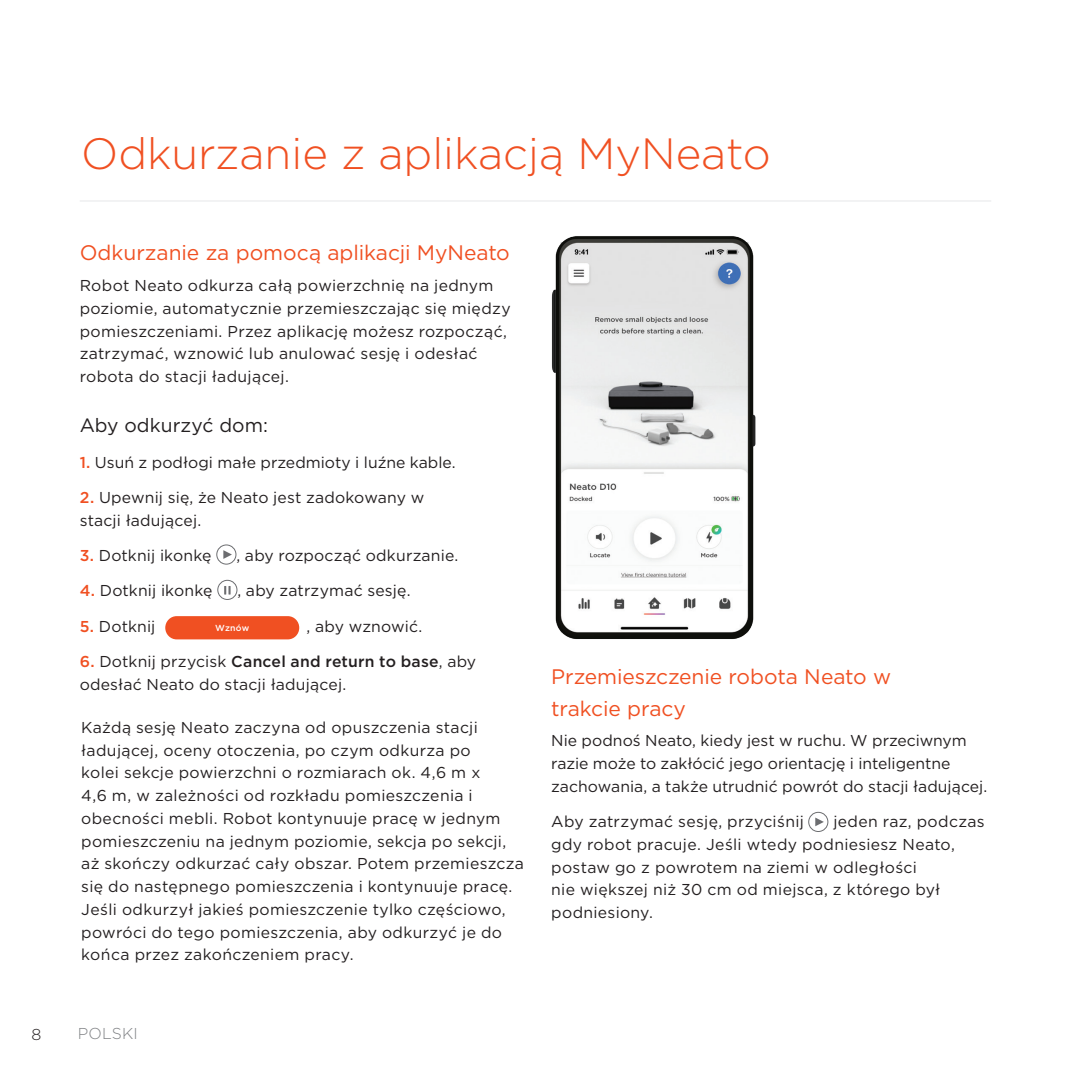
<style>
.page{position:relative;width:1071px;height:1071px;background:#fff}
.page>*{position:absolute;margin:0;border:0;box-sizing:border-box;transform-origin:0 0}
.t1{font:300 43.75px "Gotham";color:#f05022}
.t2{font:21px/31.5px "Gotham";letter-spacing:-.005em;color:#f05022}
.t3{font:19.25px "Gotham";letter-spacing:.005em;color:#231f20}
.t4{font:15.75px/22.8px "Gotham";letter-spacing:.015em;color:#231f20}
.t5{font:300 15.75px "Gotham";letter-spacing:.01em;color:#808285}
.t6{font:300 15.75px "Gotham";color:#231f20}
.t7{font:500 8.75px "Gotham";letter-spacing:.015em;color:#fff}
.s1{font-weight:500;color:#f05022}
.s2{font-weight:500}
</style>
<div class="page">
<img style="left:535px;top:200px;width:228px;height:439px">
<div style="left:216px;top:545px;width:20px;height:20px;border:1px solid #6c6d70;border-radius:50%"></div>
<svg style="left:223px;top:550px;width:9px;height:9px"></svg>
<div style="left:217px;top:580px;width:20px;height:20px;border:1px solid #6c6d70;border-radius:50%"></div>
<svg style="left:224px;top:586px;width:7px;height:9px"></svg>
<hr style="left:80px;top:201px;width:911px;height:1px;background:#e6e7e9">
<div style="left:165px;top:616px;width:134px;height:23px;background:#f05022;border-radius:12px"></div>
<svg style="left:809px;top:812px;width:19px;height:20px"></svg>
<div style="left:808px;top:812px;width:20px;height:20px;border:1px solid #6c6d70;border-radius:50%"></div>
<svg style="left:815px;top:818px;width:9px;height:8px"></svg>
<h1 class="t1" style="left:81px;top:126px;width:691px">Odkurzanie z aplikacją MyNeato</h1>
<h2 class="t2" style="left:80px;top:237px;width:432px">Odkurzanie za pomocą aplikacji MyNeato</h2>
<p class="t4" style="left:80px;top:274px;width:432px">Robot Neato odkurza całą powierzchnię na jednym poziomie, automatycznie przemieszczając się między pomieszczeniami. Przez aplikację możesz rozpocząć, zatrzymać, wznowić lub anulować sesję i odesłać robota do stacji ładującej.</p>
<p class="t3" style="left:80px;top:413px;width:190px">Aby odkurzyć dom:</p>
<p class="t4" style="left:80px;top:450px;width:378px"><span class="s1">1.</span> Usuń z podłogi małe przedmioty i luźne kable.</p>
<p class="t4" style="left:80px;top:486px;width:346px"><span class="s1">2.</span> Upewnij się, że Neato jest zadokowany w stacji ładującej.</p>
<p class="t4" style="left:80px;top:544px;width:133px"><span class="s1">3.</span> Dotknij ikonkę</p>
<p class="t4" style="left:236px;top:544px;width:224px">, aby rozpocząć odkurzanie.</p>
<p class="t4" style="left:80px;top:579px;width:134px"><span class="s1">4.</span> Dotknij ikonkę</p>
<p class="t4" style="left:237px;top:579px;width:175px">, aby zatrzymać sesję.</p>
<p class="t4" style="left:80px;top:614px;width:77px"><span class="s1">5.</span> Dotknij</p>
<p class="t4" style="left:307px;top:614px;width:117px">, aby wznowić.</p>
<p class="t4" style="left:80px;top:650px;width:398px"><span class="s1">6.</span> Dotknij przycisk <span class="s2">Cancel and return to base</span>, aby odesłać Neato do stacji ładującej.</p>
<p class="t4" style="left:81px;top:716px;width:444px">Każdą sesję Neato zaczyna od opuszczenia stacji ładującej, oceny otoczenia, po czym odkurza po<br>kolei sekcje powierzchni o rozmiarach ok. 4,6 m x<br>4,6 m, w zależności od rozkładu pomieszczenia i obecności mebli. Robot kontynuuje pracę w jednym pomieszczeniu na jednym poziomie, sekcja po sekcji, aż skończy odkurzać cały obszar. Potem przemieszcza się do następnego pomieszczenia i kontynuuje pracę.<br>Jeśli odkurzył jakieś pomieszczenie tylko częściowo, powróci do tego pomieszczenia, aby odkurzyć je do końca przez zakończeniem pracy.</p>
<p class="t7" style="left:215px;top:622px;width:35px">Wznów</p>
<p class="t6" style="left:32px;top:1024px;width:11px">8</p>
<p class="t5" style="left:78px;top:1024px;width:62px">POLSKI</p>
<h2 class="t2" style="left:551px;top:661px;width:341px">Przemieszczenie robota Neato w trakcie pracy</h2>
<p class="t4" style="left:551px;top:729px;width:438px">Nie podnoś Neato, kiedy jest w ruchu. W przeciwnym razie może to zakłócić jego orientację i inteligentne zachowania, a także utrudnić powrót do stacji ładującej.</p>
<p class="t4" style="left:551px;top:810px;width:254px">Aby zatrzymać sesję, przyciśnij</p>
<p class="t4" style="left:551px;top:810px;width:435px;text-indent:282px">jeden raz, podczas gdy robot pracuje. Jeśli wtedy podniesiesz Neato, postaw go z powrotem na ziemi w odległości<br>nie większej niż 30 cm od miejsca, z którego był podniesiony.</p>
</div>
